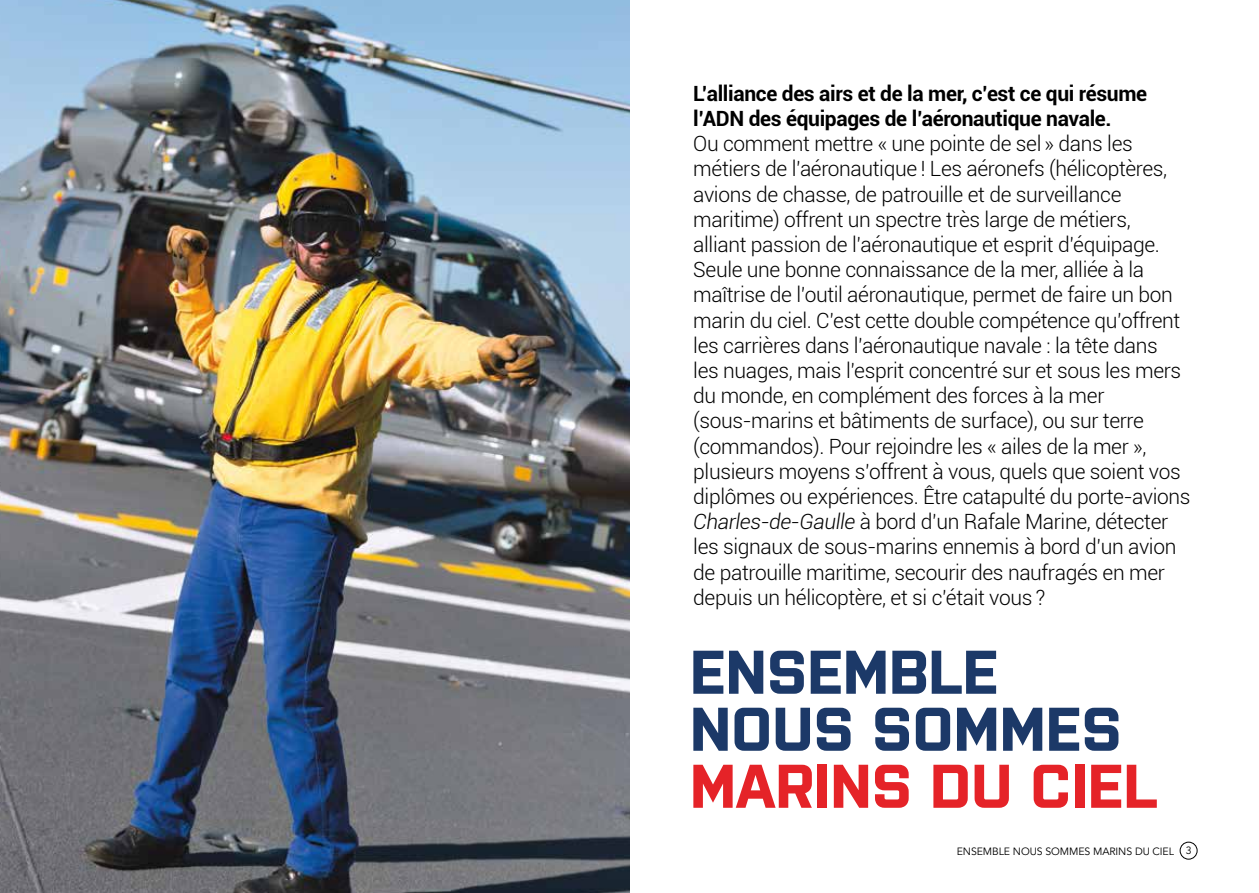
<style>
.page{position:relative;width:1259px;height:893px;background:#fff}
.page>*{position:absolute;margin:0;border:0;box-sizing:border-box;transform-origin:0 0}
.t1{font:700 61.5px/57px "Purista";letter-spacing:-.01em;color:#1c3968}
.t2{font:700 61.5px "Purista";letter-spacing:-.01em;color:#e52328}
.t3{font:300 21px/25.2px "Roboto";letter-spacing:-.02em;color:#000}
.t4{font:700 21px/25.2px "Roboto";letter-spacing:-.015em;color:#000}
.t5{font:10.5px "Avenir LT Std";letter-spacing:-.01em;color:#000}
.s1{font-style:italic}
</style>
<div class="page">
<div style="left:1180px;top:842px;width:17px;height:17px;border:1px solid #000;border-radius:50%"></div>
<img style="left:0;top:0;width:629px;height:893px">
<p class="t4" style="left:693px;top:80px;width:455px">L’alliance des airs et de la mer, c’est ce qui résume l’ADN des équipages de l’aéronautique navale.</p>
<p class="t3" style="left:693px;top:130px;width:441px">Ou comment mettre « une pointe de sel dans les</p>
<p class="t3" style="left:693px;top:156px;width:489px">métiers de l’aéronautique ! Les aéronefs (hélicoptères, avions de chasse, de patrouille et de surveillance maritime) offrent un spectre très large de métiers, alliant passion de l’aéronautique et esprit d’équipage.<br>Seule une bonne connaissance de la mer, alliée à la maîtrise de l’outil aéronautique, permet de faire un bon marin du ciel. C’est cette double compétence qu’offrent les carrières dans l’aéronautique navale : la tête dans les nuages, mais l’esprit concentré sur et sous les mers du monde, en complément des forces à la mer (sous-marins et bâtiments de surface), ou sur terre (commandos). Pour rejoindre les « ailes de la mer ,</p>
<p class="t3" style="left:693px;top:458px;width:499px">plusieurs moyens s’offrent à vous, quels que soient vos diplômes ou expériences. Être catapulté du porte-avions <span class="s1">Charles-de-Gaulle</span> à bord d’un Rafale Marine, détecter les signaux de sous-marins ennemis à bord d’un avion de patrouille maritime, secourir des naufragés en mer depuis un hélicoptère, et si c’était vous ?</p>
<h1 class="t1" style="left:689px;top:643px;width:434px">ENSEMBLE<br>NOUS SOMMES</h1>
<h1 class="t2" style="left:689px;top:751px;width:470px">MARINS DU CIEL</h1>
<p class="t5" style="left:957px;top:846px;width:236px">ENSEMBLE NOUS SOMMES MARINS DU CIEL 3</p>
</div>
